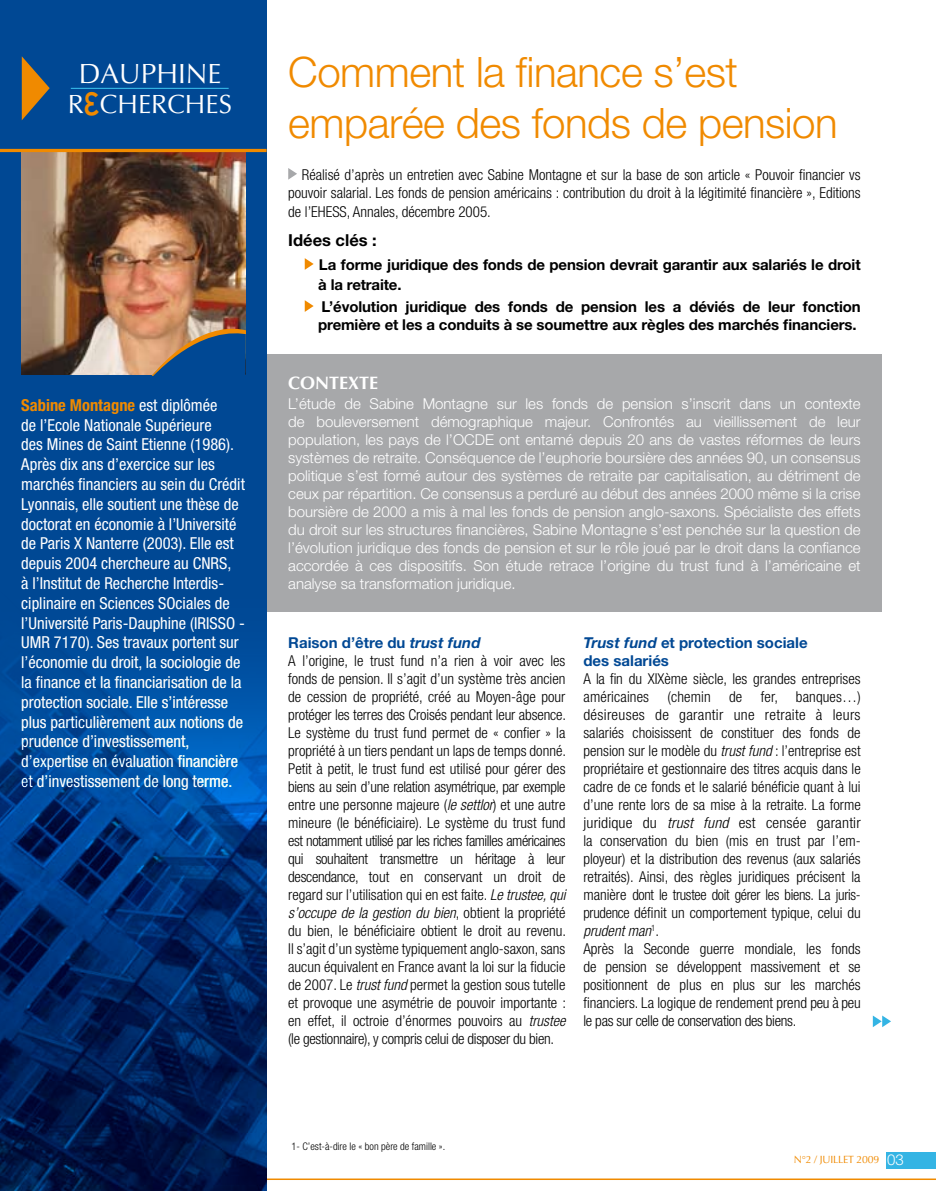
<style>
.page{position:relative;width:936px;height:1191px;background:#fff}
.page>*{position:absolute;margin:0;border:0;box-sizing:border-box;transform-origin:0 0}
.t1{font:300 42px/50.4px "Helvetica Neue";letter-spacing:-.01em;color:#f08a00}
.t2{font:27.9px "Optima";color:#fff}
.t3{font:26.4px "Optima";color:#fff}
.t4{font:700 18px "Optima";color:#fff}
.t5{font:condensed 16.5px/19.8px "Helvetica Neue";color:#fff}
.t6{font:700 16.5px "Helvetica Neue";color:#000}
.t7{font:300 condensed 15px/18px "Helvetica Neue";color:#000}
.t8{font:300 15px/18px "Helvetica Neue";color:#fff;text-align:justify}
.t9{font:700 15px/19.8px "Helvetica Neue";letter-spacing:-.01em;color:#000}
.t10{font:700 15px/18px "Helvetica Neue";color:#004894}
.t11{font:300 condensed 10.5px "Helvetica Neue";color:#000}
.t12{font:10.5px "Optima";letter-spacing:-.02em;color:#f08a00}
.s1{font-family:"Arial Narrow";font-size:43.5px;color:#f08a00}
.s2{font-weight:700;color:#f08a00}
.s3{font-weight:700;font-stretch:normal;color:#004894}
.s4{font-weight:700;font-style:italic;font-stretch:normal;color:#004894}
.s5{font-style:italic}
.s6{font-family:"Helvetica Neue";font-weight:300;font-size:15px;color:#fff}
</style>
<div class="page">
<div style="left:886px;top:1152px;width:49px;height:16px;background:#34b4e4"></div>
<hr style="left:0;top:1178px;width:935px;height:2px;background:#f08a00">
<div style="left:0;top:0;width:267px;height:1191px;background:#004894"></div>
<svg style="left:22px;top:56px;width:28px;height:64px"></svg>
<img style="left:22px;top:152px;width:223px;height:223px">
<hr style="left:0;top:149px;width:266px;height:3px;background:#f08a00">
<div style="left:267px;top:354px;width:614px;height:257px;background:#a7a8aa"></div>
<svg style="left:151px;top:327px;width:94px;height:49px"></svg>
<svg style="left:872px;top:1015px;width:19px;height:12px"></svg>
<hr style="left:71px;top:88px;width:158px;height:1px;background:#34b4e4">
<img style="left:0;top:658px;width:267px;height:533px">
<svg style="left:288px;top:168px;width:9px;height:12px"></svg>
<svg style="left:305px;top:258px;width:8px;height:12px"></svg>
<svg style="left:305px;top:300px;width:8px;height:12px"></svg>
<h2 class="t2" style="left:79px;top:57px;width:144px">DAUPHINE</h2>
<h1 class="t1" style="left:288px;top:46px;width:551px">Comment la finance s’est emparée des fonds de pension</h1>
<p class="t7" style="left:288px;top:165px;width:574px;text-align:right">Réalisé d’après un entretien avec Sabine Montagne et sur la base de son article « Pouvoir financier vs pouvoir salarial. Les fonds de pension américains : contribution du droit à la légitimité financière », Editions</p>
<p class="t7" style="left:288px;top:203px;width:204px">de l’EHESS, Annales, décembre 2005.</p>
<p class="t6" style="left:288px;top:230px;width:90px">Idées clés :</p>
<p class="t9" style="left:318px;top:254px;width:544px">La forme juridique des fonds de pension devrait garantir aux salariés le droit à la retraite.</p>
<p class="t9" style="left:318px;top:297px;width:544px;line-height:18px">L’évolution juridique des fonds de pension les a déviés de leur fonction première et les a conduits à se soumettre aux règles des marchés financiers.</p>
<h3 class="t3" style="left:68px;top:89px;width:166px">R<span class="s1">ε</span>CHERCHES</h3>
<p class="t5" style="left:21px;top:395px;width:225px"><span class="s2">Sabine Montagne</span> est diplômée<br>de l’Ecole Nationale Supérieure<br>des Mines de Saint Etienne (1986).<br>Après dix ans d’exercice sur les marchés financiers au sein du Crédit Lyonnais, elle soutient une thèse de doctorat en économie à l’Université de Paris X Nanterre (2003). Elle est depuis 2004 chercheure au CNRS,<br>à l’Institut de Recherche Interdis&shy;ciplinaire en Sciences SOciales de l’Université Paris-Dauphine (IRISSO - UMR 7170). Ses travaux portent sur l’économie du droit, la sociologie de la finance et la financiarisation de la protection sociale. Elle s’intéresse plus particulièrement aux notions de prudence d’investissement, d’expertise en évaluation financière et d’investissement de long terme.</p>
<p class="t4" style="left:288px;top:372px;width:25px">CONTE</p>
<p class="t4" style="left:348px;top:372px;width:21px">XTE</p>
<p class="t8" style="left:288px;top:394px;width:574px">L’étude de Sabine Montagne sur les fonds de pension s’inscrit dans un contexte de bouleversement démographique majeur. Confrontés au vieillissement de leur population, les pays de l’OCDE ont entamé depuis 20 ans de vastes réformes de leurs systèmes de retraite. Conséquence de l’euphorie boursière des années 90, un consensus politique s’est formé autour des systèmes de retraite par capitalisation, au détriment de ceux par répartition. Ce consensus a perduré au début des années 2000 même si la crise boursière de 2000 a mis à mal les fonds de pension anglo-saxons. Spécialiste des effets du droit sur les structures financières, Sabine Montagne s’est penchée sur la question de l’évolution juridique des fonds de pension et sur le rôle joué par le droit dans la confiance accordée à ces dispositifs. Son étude retrace l’origine du trust fund à l’américaine et analyse sa transformation juridique.</p>
<p class="t7" style="left:288px;top:634px;width:279px"><span class="s3">Raison d’être du</span> <span class="s4">trust fund<br></span>A l’origine, le trust fund n’a rien à voir avec les fonds de pension. Il s’agit d’un système très ancien de cession de propriété, créé au Moyen-âge pour protéger les terres des Croisés pendant leur absence.<br>Le système du trust fund permet de « confier » la propriété à un tiers pendant un laps de temps donné.<br>Petit à petit, le trust fund est utilisé pour gérer des biens au sein d’une relation asymétrique, par exemple entre une personne majeure (<span class="s5">le settlor</span>) et une autre mineure (le bénéficiaire). Le système du trust fund est notamment utilisé par les riches familles américaines qui souhaitent transmettre un héritage à leur descendance, tout en conservant un droit de regard sur l’utilisation qui en est faite. <span class="s5">Le trustee, qui s’occupe de la gestion du bien</span>, obtient la propriété du bien, le bénéficiaire obtient le droit au revenu.<br>Il s’agit d’un système typiquement anglo-saxon, sans aucun équivalent en France avant la loi sur la fiducie de 2007. Le <span class="s5">trust fund</span> permet la gestion sous tutelle et provoque une asymétrie de pouvoir importante : en effet, il octroie d’énormes pouvoirs au <span class="s5">trustee </span>(le gestionnaire), y compris celui de disposer du bien.</p>
<p class="t10" style="left:583px;top:633px;width:226px"><span class="s5">Trust fund</span> et protection sociale des salariés</p>
<p class="t7" style="left:583px;top:670px;width:279px">A la fin du XIXème siècle, les grandes entreprises américaines (chemin de fer, banques…) désireuses de garantir une retraite à leurs salariés choisissent de constituer des fonds de pension sur le modèle du <span class="s5">trust fund</span> : l’entreprise est propriétaire et gestionnaire des titres acquis dans le cadre de ce fonds et le salarié bénéficie quant à lui d’une rente lors de sa mise à la retraite. La forme juridique du <span class="s5">trust fund</span> est censée garantir la conservation du bien (mis en trust par l’em&shy;ployeur) et la distribution des revenus (aux salariés retraités). Ainsi, des règles juridiques précisent la manière dont le trustee doit gérer les biens. La juris&shy;prudence définit un comportement typique, celui du <span class="s5">prudent man</span><sup>1</sup>.<br>Après la Seconde guerre mondiale, les fonds de pension se développent massivement et se positionnent de plus en plus sur les marchés financiers. La logique de rendement prend peu à peu le pas sur celle de conservation des biens.</p>
<p class="t11" style="left:291px;top:1140px;width:155px">1- C’est-à-dire le « bon père de famille ».</p>
<p class="t12" style="left:793px;top:1153px;width:111px">N°2 / JUI LLET 2009 <span class="s6">03</span></p>
</div>
